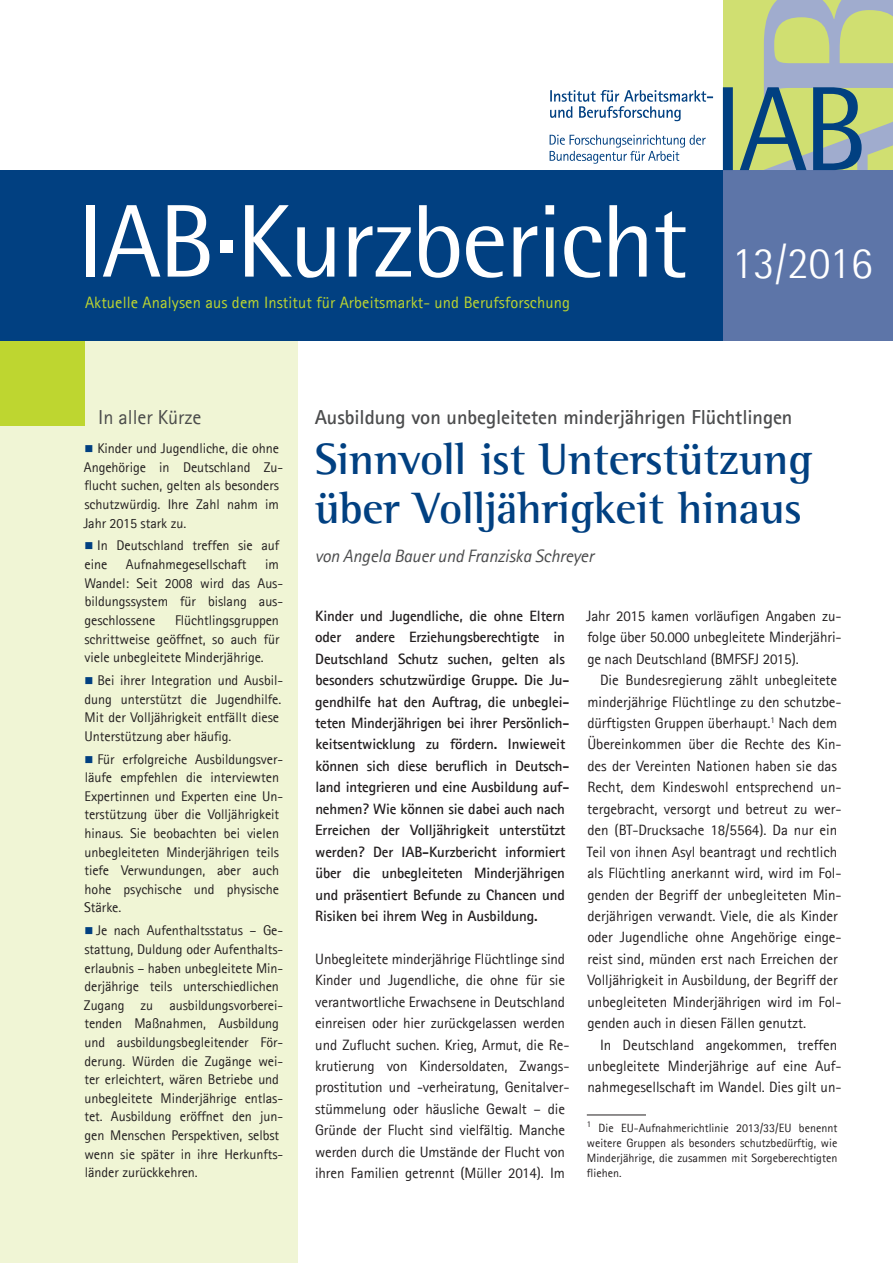
<style>
.page{position:relative;width:893px;height:1263px;background:#fff}
.page>*{position:absolute;margin:0;border:0;box-sizing:border-box;transform-origin:0 0}
.t1{font:103.5px "Agfa Rotis Semisans";letter-spacing:-.025em;color:#fff}
.t2{font:700 45px/49.5px "Agfa Rotis Semi Serif";letter-spacing:-.005em;color:#014081}
.t3{font:300 45px "Agfa Rotis Semisans";color:#fff}
.t4{font:700 20.25px "Agfa Rotis Sans Serif";letter-spacing:-.005em;color:#4b4c4d}
.t5{font:20.25px "Agfa Rotis Sans Serif";letter-spacing:-.005em;color:#4b4c4b}
.t6{font:italic 18px "Agfa Rotis Sans Serif";letter-spacing:-.01em;color:#4b4c4d}
.t7{font:16.5px "Agfa Rotis Sans Serif";letter-spacing:.005em;color:#bed630}
.t8{font:15px/21.5px "Agfa Rotis Sans Serif";letter-spacing:-.005em;color:#231f20}
.t9{font:700 15px/21.5px "Agfa Rotis Sans Serif";letter-spacing:-.01em;color:#231f20}
.t10{font:14.1px/18.6px "Agfa Rotis Sans Serif";letter-spacing:-.005em;color:#231f20}
.t11{font:12px/15px "Agfa Rotis Sans Serif";color:#231f20;text-align:justify}
</style>
<div class="page">
<div style="left:0;top:340px;width:298px;height:923px;background:#f0f5d5"></div>
<div style="left:0;top:340px;width:85px;height:85px;background:#bed630"></div>
<div style="left:0;top:170px;width:723px;height:170px;background:#014081"></div>
<div style="left:723px;top:170px;width:170px;height:170px;background:#5d75a8"></div>
<svg style="left:550px;top:90px;width:163px;height:31px"></svg>
<svg style="left:550px;top:135px;width:156px;height:29px"></svg>
<svg style="left:723px;top:0;width:170px;height:170px;background:#a2b78d"></svg>
<div style="left:220px;top:240px;width:13px;height:13px;background:#fff"></div>
<hr style="left:587px;top:1115px;width:59px;height:1px;background:#231f20">
<h1 class="t1" style="left:78px;top:181px;width:612px">IAB Kurzbericht</h1>
<p class="t7" style="left:85px;top:292px;width:486px">Aktuelle Analysen aus dem Institut für Arbeitsmarkt- und Berufsforschung</p>
<h2 class="t3" style="left:731px;top:237px;width:142px">13/2016</h2>
<h3 class="t5" style="left:98px;top:405px;width:105px">In aller Kürze</h3>
<h3 class="t4" style="left:315px;top:405px;width:479px">Ausbildung von unbegleiteten minderjährigen Flüchtlingen</h3>
<h2 class="t2" style="left:315px;top:434px;width:499px">Sinnvoll ist Unterstützung über Volljährigkeit hinaus</h2>
<p class="t6" style="left:315px;top:545px;width:281px">von Angela Bauer und Franziska Schreyer</p>
<p class="t10" style="left:83px;top:439px;width:201px;text-indent:14px">Kinder und Jugendliche, die ohne<br>Angehörige in Deutschland Zu&shy;flucht suchen, gelten als besonders schutzwürdig. Ihre Zahl nahm im<br>Jahr 2015 stark zu.</p>
<p class="t10" style="left:84px;top:536px;width:196px;text-indent:13px">In Deutschland treffen sie auf eine</p>
<p class="t10" style="left:126px;top:555px;width:122px">Aufnahmegesellschaft</p>
<p class="t10" style="left:84px;top:555px;width:200px;text-indent:181px">im<br>Wandel: Seit 2008 wird das Aus&shy;bildungssystem für bislang aus&shy;geschlossene</p>
<p class="t9" style="left:315px;top:605px;width:256px">Kinder und Jugendliche, die ohne Eltern oder andere Erziehungsberechtigte in Deutschland Schutz suchen, gelten als besonders schutzwürdige Gruppe. Die Ju&shy;gendhilfe hat den Auftrag, die unbeglei&shy;teten Minderjährigen bei ihrer Persönlich&shy;keitsentwicklung zu fördern. Inwieweit können sich diese beruflich in Deutsch&shy;land integrieren und eine Ausbildung auf&shy;nehmen? Wie können sie dabei auch nach Erreichen der Volljährigkeit unterstützt werden? Der IAB-Kurzbericht informiert über die unbegleiteten Minderjährigen und präsentiert Befunde zu Chancen und Risiken bei ihrem Weg in Ausbildung.</p>
<p class="t8" style="left:315px;top:948px;width:256px">Unbegleitete minderjährige Flüchtlinge sind Kinder und Jugendliche, die ohne für sie verantwortliche Erwachsene in Deutschland einreisen oder hier zurückgelassen werden und Zuflucht suchen. Krieg, Armut, die Re&shy;krutierung von Kindersoldaten, Zwangs&shy;prostitution und -verheiratung, Genitalver&shy;stümmelung oder häusliche Gewalt – die Gründe der Flucht sind vielfältig. Manche werden durch die Umstände der Flucht von ihren Familien getrennt (Müller 2014). Im</p>
<p class="t8" style="left:586px;top:605px;width:257px;text-align:justify">Jahr 2015 kamen vorläufigen Angaben zu&shy;folge über 50.000 unbegleitete Minderjähri&shy;ge nach Deutschland (BMFSFJ 2015).</p>
<p class="t8" style="left:587px;top:669px;width:256px;text-indent:13px">Die Bundesregierung zählt unbegleitete minderjährige Flüchtlinge zu den schutzbe&shy;dürftigsten Gruppen überhaupt.<sup>1</sup> Nach dem Übereinkommen über die Rechte des Kin&shy;des der Vereinten Nationen haben sie das Recht, dem Kindeswohl entsprechend un&shy;tergebracht, versorgt und betreut zu wer&shy;den (BT-Drucksache 18/5564). Da nur ein Teil von ihnen Asyl beantragt und rechtlich als Flüchtling anerkannt wird, wird im Fol&shy;genden der Begriff der unbegleiteten Min&shy;derjährigen verwandt. Viele, die als Kinder oder Jugendliche ohne Angehörige einge&shy;reist sind, münden erst nach Erreichen der Volljährigkeit in Ausbildung, der Begriff der unbegleiteten Minderjährigen wird im Fol&shy;genden auch in diesen Fällen genutzt.</p>
<p class="t8" style="left:587px;top:1034px;width:256px;text-align:center">In Deutschland angekommen, treffen unbegleitete Minderjährige auf eine Auf&shy;nahmegesellschaft im Wandel. Dies gilt un-</p>
<p class="t11" style="left:587px;top:1120px;width:252px"><sup>1</sup> Die EU-Aufnahmerichtlinie 2013/33/EU benennt weitere Gruppen als besonders schutzbedürftig, wie Minderjährige, die zusammen mit Sorgeberechtigten fliehen.</p>
<p class="t10" style="left:84px;top:611px;width:197px;text-align:justify;text-indent:91px">Flüchtlingsgruppen schrittweise geöffnet, so auch für viele unbegleitete Minderjährige.</p>
<p class="t10" style="left:85px;top:671px;width:200px;text-indent:13px">Bei ihrer Integration und Ausbil&shy;dung unterstützt die Jugendhilfe.<br>Mit der Volljährigkeit entfällt diese Unterstützung aber häufig.</p>
<p class="t10" style="left:84px;top:749px;width:200px;text-indent:13px">Für erfolgreiche Ausbildungsver&shy;läufe empfehlen die interviewten<br>Expertinnen und Experten eine Un&shy;terstützung über die Volljährigkeit hinaus. Sie beobachten bei vielen unbegleiteten Minderjährigen teils tiefe Verwundungen, aber auch hohe psychische und physische<br>Stärke.</p>
<p class="t10" style="left:84px;top:921px;width:201px;text-indent:12px">Je nach Aufenthaltsstatus – Ge&shy;stattung, Duldung oder Aufenthalts&shy;erlaubnis – haben unbegleitete Min&shy;derjährige teils unterschiedlichen Zugang zu ausbildungsvorberei&shy;tenden Maßnahmen, Ausbildung und ausbildungsbegleitender För&shy;derung. Würden die Zugänge wei&shy;ter erleichtert, wären Betriebe und unbegleitete Minderjährige entlas&shy;tet. Ausbildung eröffnet den jun&shy;gen Menschen Perspektiven, selbst wenn sie später in ihre Herkunfts&shy;länder zurückkehren.</p>
</div>
